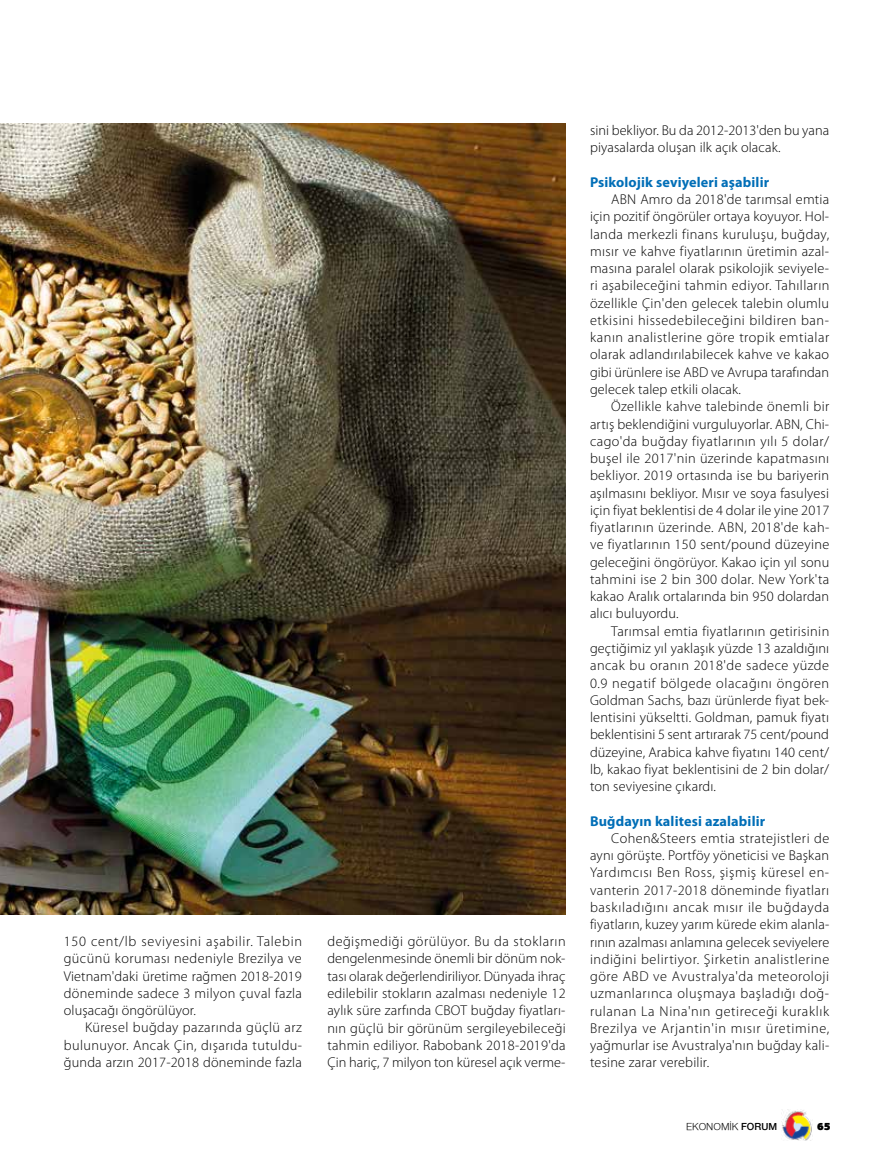
<style>
.page{position:relative;width:893px;height:1170px;background:#fff}
.page>*{position:absolute;margin:0;border:0;box-sizing:border-box;transform-origin:0 0}
.t1{font:300 14.25px/17.2px "Myriad Pro";letter-spacing:.01em;color:#000;text-align:justify}
.t2{font:700 14.25px "Myriad Pro";letter-spacing:.01em;color:#006eb7}
.t3{font:10.5px "Nimbus Sans Novus";color:#000}
.t4{font:900 10.5px "PF Agora Sans Pro";color:#000}
.s1{font-weight:600}
</style>
<div class="page">
<img style="left:781px;top:1109px;width:31px;height:31px">
<img style="left:0;top:123px;width:566px;height:791px">
<p class="t1" style="left:64px;top:932px;width:240px">150 cent/lb seviyesini aşabilir. Talebin gücünü koruması nedeniyle Brezilya ve Vietnam'daki üretime rağmen 2018-2019 döneminde sadece 3 milyon çuval fazla oluşacağı öngörülüyor.</p>
<p class="t1" style="left:64px;top:1019px;width:240px;text-indent:21px">Küresel buğday pazarında güçlü arz bulunuyor. Ancak Çin, dışarıda tutuldu&shy;ğunda arzın 2017-2018 döneminde fazla</p>
<p class="t1" style="left:327px;top:932px;width:240px">değişmediği görülüyor. Bu da stokların dengelenmesinde önemli bir dönüm nok&shy;tası olarak değerlendiriliyor. Dünyada ihraç edilebilir stokların azalması nedeniyle 12 aylık süre zarfında CBOT buğday fiyatları&shy;nın güçlü bir görünüm sergileyebileceği tahmin ediliyor. Rabobank 2018-2019'da Çin hariç, 7 milyon ton küresel açık verme-</p>
<p class="t1" style="left:590px;top:122px;width:241px">sini bekliyor. Bu da 2012-2013'den bu yana piyasalarda oluşan ilk açık olacak.</p>
<p class="t2" style="left:590px;top:174px;width:181px">Psikolojik seviyeleri aşabilir</p>
<p class="t1" style="left:590px;top:191px;width:241px;text-indent:21px">ABN Amro da 2018'de tarımsal emtia için pozitif öngörüler ortaya koyuyor. Hol&shy;landa merkezli finans kuruluşu, buğday, mısır ve kahve fiyatlarının üretimin azal&shy;masına paralel olarak psikolojik seviyele&shy;ri aşabileceğini tahmin ediyor. Tahılların özellikle Çin'den gelecek talebin olumlu etkisini hissedebileceğini bildiren ban&shy;kanın analistlerine göre tropik emtialar olarak adlandırılabilecek kahve ve kakao gibi ürünlere ise ABD ve Avrupa tarafından gelecek talep etkili olacak.</p>
<p class="t1" style="left:590px;top:398px;width:241px;text-indent:21px">Özellikle kahve talebinde önemli bir artış beklendiğini vurguluyorlar. ABN, Chi&shy;cago'da buğday fiyatlarının yılı 5 dolar/ buşel ile 2017'nin üzerinde kapatmasını bekliyor. 2019 ortasında ise bu bariyerin aşılmasını bekliyor. Mısır ve soya fasulyesi için fiyat beklentisi de 4 dolar ile yine 2017 fiyatlarının üzerinde. ABN, 2018'de kah&shy;ve fiyatlarının 150 sent/pound düzeyine geleceğini öngörüyor. Kakao için yıl sonu tahmini ise 2 bin 300 dolar. New York'ta kakao Aralık ortalarında bin 950 dolardan alıcı buluyordu.</p>
<p class="t1" style="left:590px;top:622px;width:241px;text-indent:21px">Tarımsal emtia fiyatlarının getirisinin geçtiğimiz yıl yaklaşık yüzde 13 azaldığını ancak bu oranın 2018'de sadece yüzde 0.9 negatif bölgede olacağını öngören Goldman Sachs, bazı ürünlerde fiyat bek&shy;lentisini yükseltti. Goldman, pamuk fiyatı beklentisini 5 sent artırarak 75 cent/pound düzeyine, Arabica kahve fiyatını 140 cent/ lb, kakao fiyat beklentisini de 2 bin dolar/ ton seviyesine çıkardı.</p>
<p class="t2" style="left:590px;top:812px;width:177px">Buğdayın kalitesi azalabilir</p>
<p class="t1" style="left:590px;top:829px;width:241px;text-indent:21px">Cohen&amp;Steers emtia stratejistleri de aynı görüşte. Portföy yöneticisi ve Başkan Yardımcısı Ben Ross, şişmiş küresel en&shy;vanterin 2017-2018 döneminde fiyatları baskıladığını ancak mısır ile buğdayda fiyatların, kuzey yarım kürede ekim alanla&shy;rının azalması anlamına gelecek seviyelere indiğini belirtiyor. Şirketin analistlerine göre ABD ve Avustralya'da meteoroloji uzmanlarınca oluşmaya başladığı doğ&shy;rulanan La Nina'nın getireceği kuraklık Brezilya ve Arjantin'in mısır üretimine, yağmurlar ise Avustralya'nın buğday kali&shy;tesine zarar verebilir.</p>
<p class="t3" style="left:686px;top:1120px;width:93px">EKONOMİK <span class="s1">FORUM</span></p>
<p class="t4" style="left:817px;top:1119px;width:15px">65</p>
</div>
